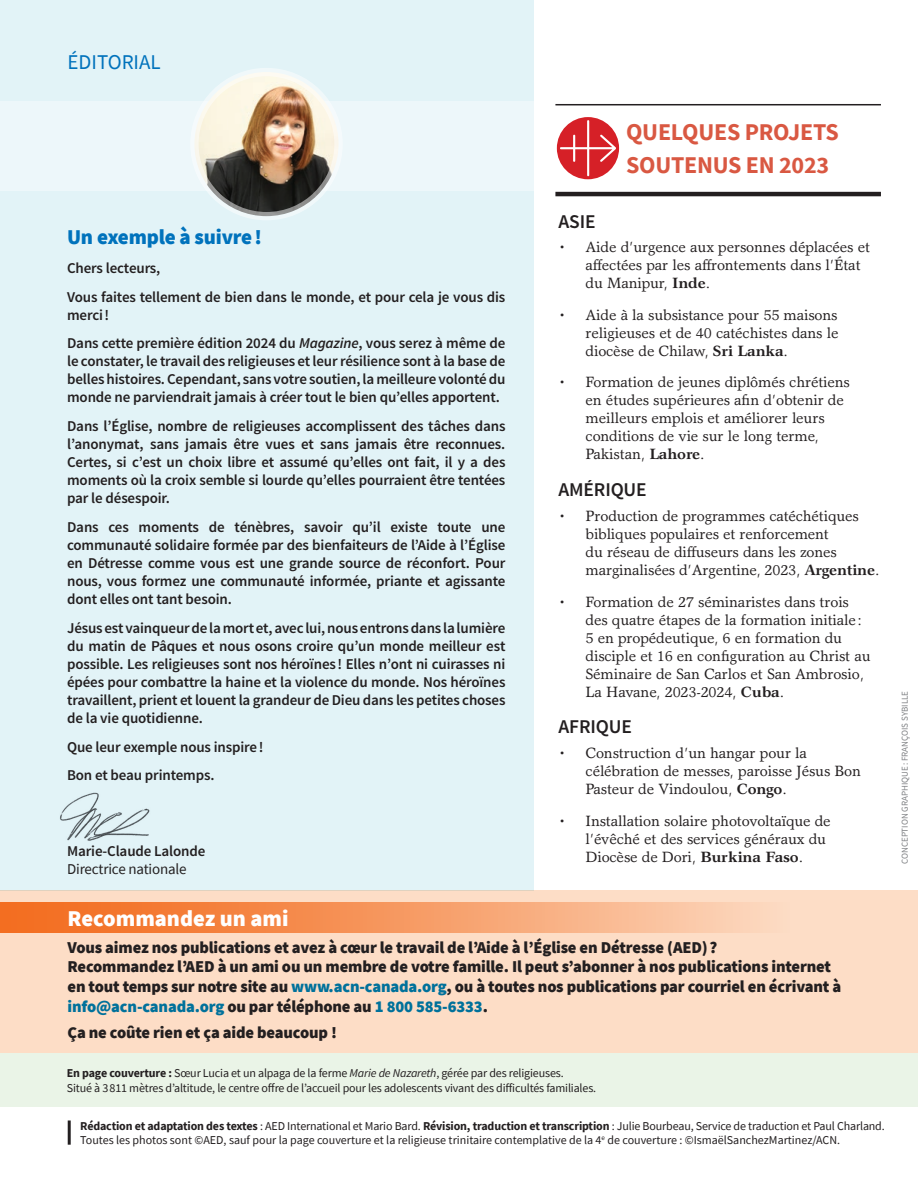
<style>
.page{position:relative;width:918px;height:1188px;background:#fff}
.page>*{position:absolute;margin:0;border:0;box-sizing:border-box;transform-origin:0 0}
.t1{font:700 24px/32.4px "Source Sans Pro";letter-spacing:-.01em;color:#d95842}
.t2{font:900 22.5px "Source Sans Pro";color:#fff}
.t3{font:900 21px "Source Sans Pro";letter-spacing:-.01em;color:#0072bc}
.t4{font:21px "Source Sans Pro";color:#0072bc}
.t5{font:600 19.5px "Source Sans Pro";letter-spacing:-.01em;color:#231f20}
.t6{font:900 16.5px/19.8px "Source Sans Pro";letter-spacing:-.01em;color:#231f20}
.t7{font:600 15px/18px "Source Sans Pro";letter-spacing:-.01em;color:#231f20;text-align:justify}
.t8{font:15px/18px "Garth Graphic Std";letter-spacing:-.01em;color:#231f20}
.t9{font:12px/14.4px "Source Sans Pro";letter-spacing:-.01em;color:#231f20}
.t10{font:9px "Source Sans Pro";color:#808285}
.s1{font-style:italic}
.s2{font-weight:400}
.s3{font-family:"Garth Graphic";font-weight:700}
.s4{color:#00719b}
.s5{font-weight:700}
</style>
<div class="page">
<div style="left:0;top:0;width:534px;height:891px;background:#e2f3f7"></div>
<div style="left:0;top:102px;width:534px;height:89px;background:#edf7fa"></div>
<img style="left:194px;top:72px;width:145px;height:144px;border-radius:72px">
<div style="left:190px;top:68px;width:153px;height:152px;border:8px solid #fff;border-radius:50%"></div>
<img style="left:60px;top:792px;width:90px;height:49px">
<hr style="left:555px;top:192px;width:326px;height:4px;background:#231f20">
<hr style="left:555px;top:104px;width:326px;height:1px;background:#231f20">
<div style="left:557px;top:117px;width:62px;height:62px;background:#d62027;border-radius:50%"></div>
<svg style="left:560px;top:120px;width:56px;height:56px"></svg>
<hr style="left:68px;top:1120px;width:3px;height:25px;background:#231f20">
<div style="left:0;top:891px;width:918px;height:162px;background:#fdddc6"></div>
<div style="left:0;top:1053px;width:918px;height:54px;background:#eaf4e7"></div>
<div style="left:0;top:903px;width:843px;height:30px;background:linear-gradient(to right,#f26311,#fddec7)"></div>
<p class="t4" style="left:68px;top:48px;width:95px">ÉDITORIAL</p>
<p class="t3" style="left:67px;top:223px;width:196px">Un exemple à suivre!</p>
<p class="t7" style="left:67px;top:259px;width:95px">Chers lecteurs,</p>
<p class="t7" style="left:67px;top:288px;width:440px">Vous faites tellement de bien dans le monde, et pour cela je vous dis merci!</p>
<p class="t7" style="left:67px;top:335px;width:440px">Dans cette première édition 2024 du <span class="s1">Magazine</span>, vous serez à même de le constater, le travail des religieuses et leur résilience sont à la base de belles histoires. Cependant, sans votre soutien, la meilleure volonté du monde ne parviendrait jamais à créer tout le bien qu’elles apportent.</p>
<p class="t7" style="left:67px;top:418px;width:440px">Dans l’Église, nombre de religieuses accomplissent des tâches dans l’anonymat, sans jamais être vues et sans jamais être reconnues.<br>Certes, si c’est un choix libre et assumé qu’elles ont fait, il y a des moments où la croix semble si lourde qu’elles pourraient être tentées par le désespoir.</p>
<p class="t7" style="left:67px;top:518px;width:440px">Dans ces moments de ténèbres, savoir qu’il existe toute une communauté solidaire formée par des bienfaiteurs de l’Aide à l’Église en Détresse comme vous est une grande source de réconfort. Pour nous, vous formez une communauté informée, priante et agissante dont elles ont tant besoin.</p>
<p class="t7" style="left:67px;top:619px;width:440px">Jésus est vainqueur de la mort et, avec lui, nous entrons dans la lumière du matin de Pâques et nous osons croire qu’un monde meilleur est possible. Les religieuses sont nos héroïnes! Elles n’ont ni cuirasses ni épées pour combattre la haine et la violence du monde. Nos héroïnes travaillent, prient et louent la grandeur de Dieu dans les petites choses de la vie quotidienne.</p>
<p class="t7" style="left:67px;top:738px;width:198px">Que leur exemple nous inspire!</p>
<p class="t7" style="left:67px;top:767px;width:149px">Bon et beau printemps.</p>
<p class="t7" style="left:67px;top:842px;width:140px">Marie-Claude Lalonde<br><span class="s2">Directrice nationale</span></p>
<p class="t1" style="left:626px;top:116px;width:214px">QUELQUES PROJETS<br>SOUTENUS EN 2023</p>
<p class="t5" style="left:559px;top:209px;width:38px">ASIE</p>
<p class="t8" style="left:586px;top:238px;width:286px;text-indent:-27px">• Aide d’urgence aux personnes déplacées et affectées par les affrontements dans l’État du Manipur, <span class="s3">Inde</span>.</p>
<p class="t8" style="left:586px;top:306px;width:254px;text-align:justify;text-indent:-27px">• Aide à la subsistance pour 55 maisons religieuses et de 40 catéchistes dans le diocèse de Chilaw, <span class="s3">Sri Lanka</span>.</p>
<p class="t8" style="left:586px;top:373px;width:266px;text-indent:-27px">• Formation de jeunes diplômés chrétiens en études supérieures afin d’obtenir de meilleurs emplois et améliorer leurs conditions de vie sur le long terme, Pakistan, <span class="s3">Lahore</span>.</p>
<p class="t5" style="left:559px;top:478px;width:90px">AMÉRIQUE</p>
<p class="t8" style="left:586px;top:507px;width:295px;text-indent:-27px">• Production de programmes catéchétiques bibliques populaires et renforcement<br>du réseau de diffuseurs dans les zones marginalisées d’Argentine, 2023, <span class="s3">Argentine</span>.</p>
<p class="t8" style="left:586px;top:593px;width:287px;text-indent:-27px">• Formation de 27 séminaristes dans trois des quatre étapes de la formation initiale:<br>5 en propédeutique, 6 en formation du disciple et 16 en configuration au Christ au Séminaire de San Carlos et San Ambrosio, La Havane, 2023-2024, <span class="s3">Cuba</span>.</p>
<p class="t5" style="left:559px;top:715px;width:75px">AFRIQUE</p>
<p class="t8" style="left:586px;top:744px;width:277px;text-indent:-27px">• Construction d’un hangar pour la célébration de messes, paroisse Jésus Bon<br>Pasteur de Vindoulou, <span class="s3">Congo</span>.</p>
<p class="t8" style="left:586px;top:812px;width:247px;text-indent:-27px">• Installation solaire photovoltaïque de l’évêché et des services généraux du<br>Diocèse de Dori, <span class="s3">Burkina Faso</span>.</p>
<p class="t2" style="left:68px;top:903px;width:223px">Recommandez un ami</p>
<p class="t6" style="left:68px;top:937px;width:775px">Vous aimez nos publications et avez à cœur le travail de l’Aide à l’Église en Détresse (AED)?<br>Recommandez l’AED à un ami ou un membre de votre famille. Il peut s’abonner à nos publications internet en tout temps sur notre site au <span class="s4">www.acn-canada.org</span>, ou à toutes nos publications par courriel en écrivant à <span class="s4">info@acn-canada.org</span> ou par téléphone au <span class="s4">1 800 585-6333</span>.</p>
<p class="t6" style="left:68px;top:1023px;width:271px">Ça ne coûte rien et ça aide beaucoup !</p>
<p class="t9" style="left:67px;top:1066px;width:531px"><span class="s5">En page couverture :</span> Sœur Lucia et un alpaga de la ferme <span class="s1">Marie de Nazareth</span>, gérée par des religieuses.<br>Situé à 3811 mètres d’altitude, le centre offre de l’accueil pour les adolescents vivant des difficultés familiales.</p>
<p class="t9" style="left:80px;top:1118px;width:806px"><span class="s5">Rédaction et adaptation des textes</span> : AED International et Mario Bard. <span class="s5">Révision, traduction et transcription</span> : Julie Bourbeau, Service de traduction et Paul Charland.</p>
<p class="t9" style="left:80px;top:1133px;width:762px">Toutes les photos sont ©AED, sauf pour la page couverture et la religieuse trinitaire contemplative de la 4<sup>e</sup> de couverture : ©IsmaëlSanchezMartinez/ACN.</p>
<p class="t10" style="left:899px;top:864px;width:174px;rotate:-90deg">CONCEPTION GRAPHIQUE: FRANÇOIS SYBILLE</p>
</div>
